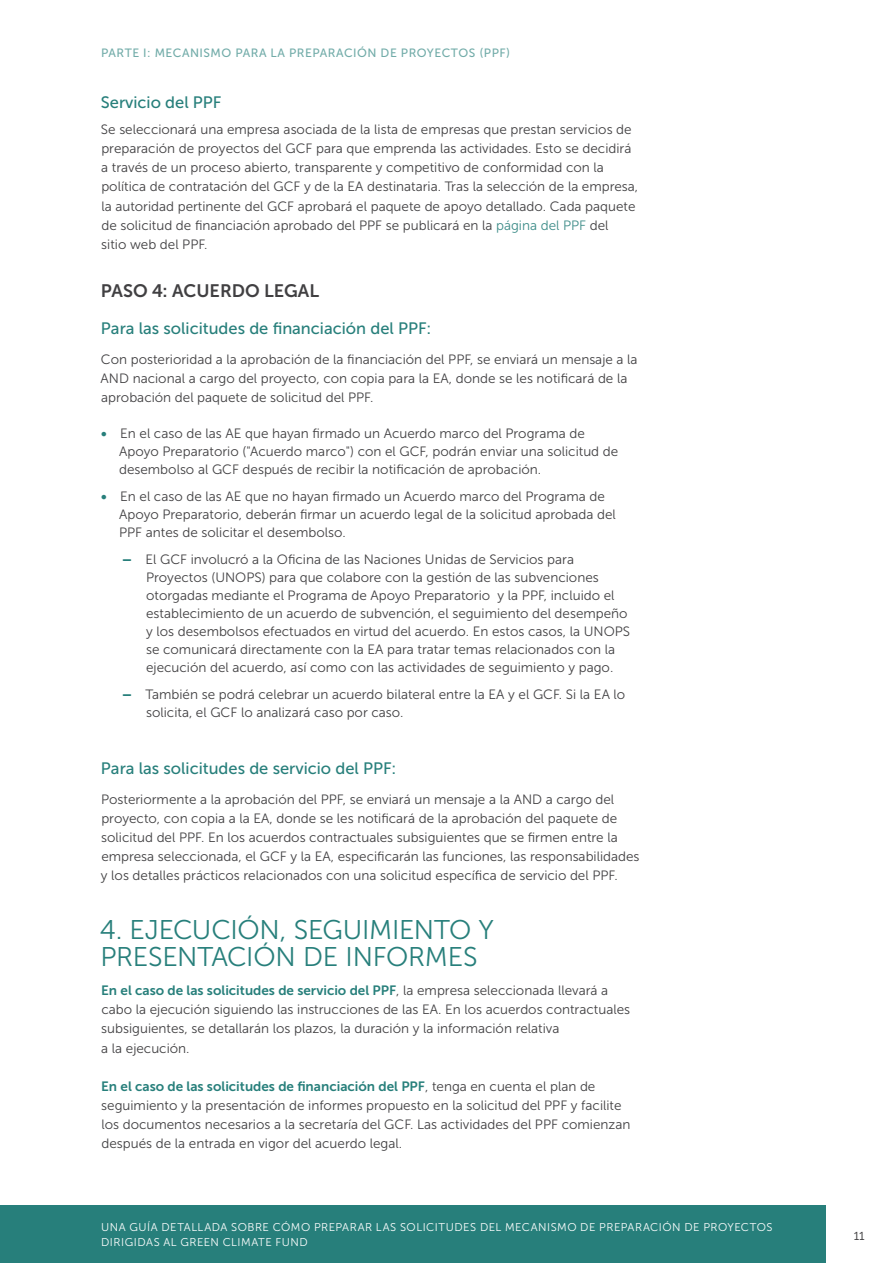
<style>
.page{position:relative;width:893px;height:1263px;background:#fff}
.page>*{position:absolute;margin:0;border:0;box-sizing:border-box;transform-origin:0 0}
.t1{font:27px/27px "Museo Sans 300";letter-spacing:-.01em;color:#277f7b}
.t2{font:18px "Museo Sans 700";color:#414042}
.t3{font:16.5px "Museo Sans 500";color:#277f7b}
.t4{font:15px "Museo Sans Cond 300";color:#414042}
.Body_copy{font:13.5px/19.2px "Museo Sans 300";color:#414042}
.t5{font:12px "Museo Sans 500";letter-spacing:.04em;color:#72aca9}
.t6{font:11.25px/15px "Museo Sans 300";letter-spacing:.045em;color:#fff}
.s1{color:#3d8c88}
.s2{font-family:"Museo Sans 700";color:#277f7b}
.s3{font-family:"Museo Sans 900";color:#277f7b}
</style>
<div class="page">
<div style="left:0;top:1205px;width:826px;height:58px;background:#277f7b"></div>
<p class="t5" style="left:101px;top:47px;width:411px">Parte I: Mecani smo para la Preparaci ón de Proyectos (PPF)</p>
<h4 class="t3" style="left:101px;top:93px;width:122px">Servicio del PPF</h4>
<p class="Body_copy" style="left:101px;top:120px;width:539px">Se seleccionará una empresa asociada de la lista de empresas que prestan servicios de preparación de proyectos del GCF para que emprenda las actividades. Esto se decidirá a través de un proceso abierto, transparente y competitivo de conformidad con la política de contratación del GCF y de la EA destinataria. Tras la selección de la empresa, la autoridad pertinente del GCF aprobará el paquete de apoyo detallado. Cada paquete de solicitud de financiación aprobado del PPF se publicará en la <span class="s1">página del PPF</span> del<br>sitio web del PPF.</p>
<h3 class="t2" style="left:101px;top:281px;width:220px">PASO 4: ACUERDO LEGAL</h3>
<h4 class="t3" style="left:101px;top:320px;width:332px">Para las solicitudes de financiación del PPF:</h4>
<p class="Body_copy" style="left:101px;top:349px;width:538px">Con posterioridad a la aprobación de la financiación del PPF, se enviará un mensaje a la<br>AND nacional a cargo del proyecto, con copia para la EA, donde se les notificará de la aprobación del paquete de solicitud del PPF.</p>
<p class="Body_copy" style="left:119px;top:424px;width:501px;line-height:18px;text-indent:-18px"><span class="s2">•</span> En el caso de las AE que hayan firmado un Acuerdo marco del Programa de<br>Apoyo Preparatorio ("Acuerdo marco") con el GCF, podrán enviar una solicitud de desembolso al GCF después de recibir la notificación de aprobación.</p>
<p class="Body_copy" style="left:119px;top:487px;width:498px;line-height:18px;text-indent:-18px"><span class="s2">•</span> En el caso de las AE que no hayan firmado un Acuerdo marco del Programa de<br>Apoyo Preparatorio, deberán firmar un acuerdo legal de la solicitud aprobada del<br>PPF antes de solicitar el desembolso.</p>
<p class="Body_copy" style="left:146px;top:550px;width:485px;line-height:18px;text-indent:-24px"><span class="s3">–</span> El GCF involucró a la Oficina de las Naciones Unidas de Servicios para Proyectos (UNOPS) para que colabore con la gestión de las subvenciones otorgadas mediante el Programa de Apoyo Preparatorio y la PPF, incluido el establecimiento de un acuerdo de subvención, el seguimiento del desempeño y los desembolsos efectuados en virtud del acuerdo. En estos casos, la UNOPS se comunicará directamente con la EA para tratar temas relacionados con la ejecución del acuerdo, así como con las actividades de seguimiento y pago.</p>
<p class="Body_copy" style="left:146px;top:685px;width:481px;line-height:18px;text-indent:-24px"><span class="s3">–</span> También se podrá celebrar un acuerdo bilateral entre la EA y el GCF. Si la EA lo solicita, el GCF lo analizará caso por caso.</p>
<h4 class="t3" style="left:101px;top:759px;width:297px">Para las solicitudes de servicio del PPF:</h4>
<p class="Body_copy" style="left:101px;top:789px;width:540px">Posteriormente a la aprobación del PPF, se enviará un mensaje a la AND a cargo del proyecto, con copia a la EA, donde se les notificará de la aprobación del paquete de solicitud del PPF. En los acuerdos contractuales subsiguientes que se firmen entre la empresa seleccionada, el GCF y la EA, especificarán las funciones, las responsabilidades y los detalles prácticos relacionados con una solicitud específica de servicio del PPF.</p>
<h2 class="t1" style="left:100px;top:916px;width:396px">4. EJECUCIÓN, SEGUIMIENTO Y<br>PRESENTACIÓN DE INFORMES</h2>
<p class="Body_copy" style="left:101px;top:981px;width:530px"><span class="s2">En el caso de las solicitudes de servicio del PPF</span>, la empresa seleccionada llevará a cabo la ejecución siguiendo las instrucciones de las EA. En los acuerdos contractuales subsiguientes, se detallarán los plazos, la duración y la información relativa<br>a la ejecución.</p>
<p class="Body_copy" style="left:101px;top:1076px;width:531px"><span class="s2">En el caso de las solicitudes de financiación del PPF</span>, tenga en cuenta el plan de seguimiento y la presentación de informes propuesto en la solicitud del PPF y facilite los documentos necesarios a la secretaría del GCF. Las actividades del PPF comienzan después de la entrada en vigor del acuerdo legal.</p>
<p class="t6" style="left:101px;top:1220px;width:673px">UNA GUÍA DETALLADA SOBRE CÓMO PREPARAR LAS SOLICITUDES DEL MECANISMO DE PREPARACIÓN DE PROYECTOS<br>DIRIGIDAS AL GREEN CLIMATE FUND</p>
<p class="t4" style="left:854px;top:1227px;width:13px">11</p>
</div>
